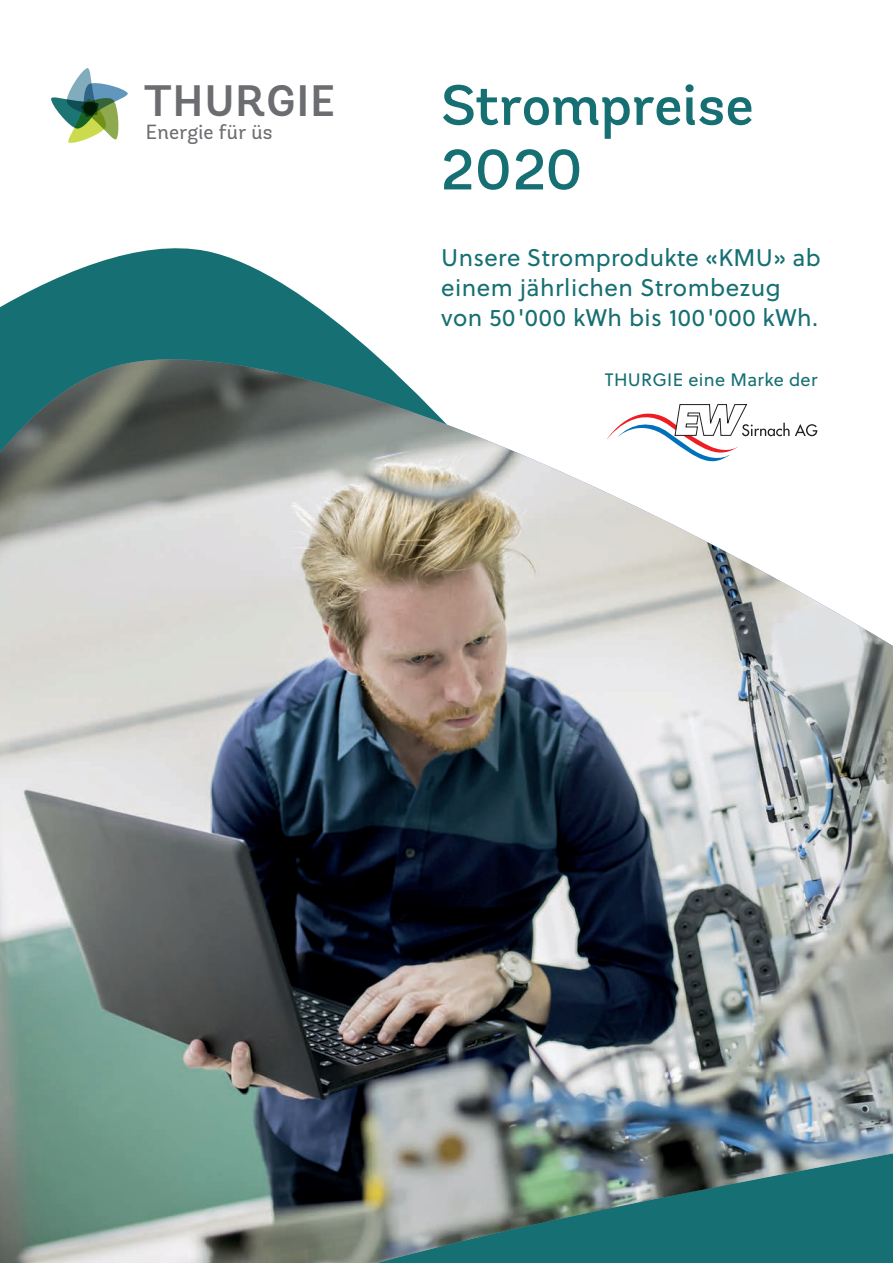
<style>
.page{position:relative;width:893px;height:1263px;background:#fff}
.page>*{position:absolute;margin:0;border:0;box-sizing:border-box;transform-origin:0 0}
.t1{font:500 57px/64.5px "Andes";color:#167073}
.t2{font:600 43.95px "Andes";letter-spacing:.03em;color:#6c6d70}
.t3{font:24px/30px "Soleil";letter-spacing:.02em;color:#167073}
.t4{font:20.55px "Andes";letter-spacing:.01em;color:#6c6d70}
.t5{font:18px "Soleil";letter-spacing:.02em;color:#167073}
</style>
<div class="page">
<svg style="left:0;top:248px;width:372px;height:104px;fill:#167073"></svg>
<svg style="left:51px;top:68px;width:77px;height:75px"></svg>
<img style="left:0;top:359px;width:893px;height:904px">
<h2 class="t2" style="left:144px;top:73px;width:192px">THURGIE</h2>
<p class="t4" style="left:146px;top:120px;width:128px">Energie für üs</p>
<h1 class="t1" style="left:441px;top:74px;width:314px">Strompreise<br>2020</h1>
<p class="t3" style="left:441px;top:242px;width:381px">Unsere Stromprodukte «KMU» ab einem jährlichen Strombezug von 50'000 kWh bis 100'000 kWh.</p>
<p class="t5" style="left:605px;top:367px;width:214px">THURGIE eine Marke der</p>
</div>
